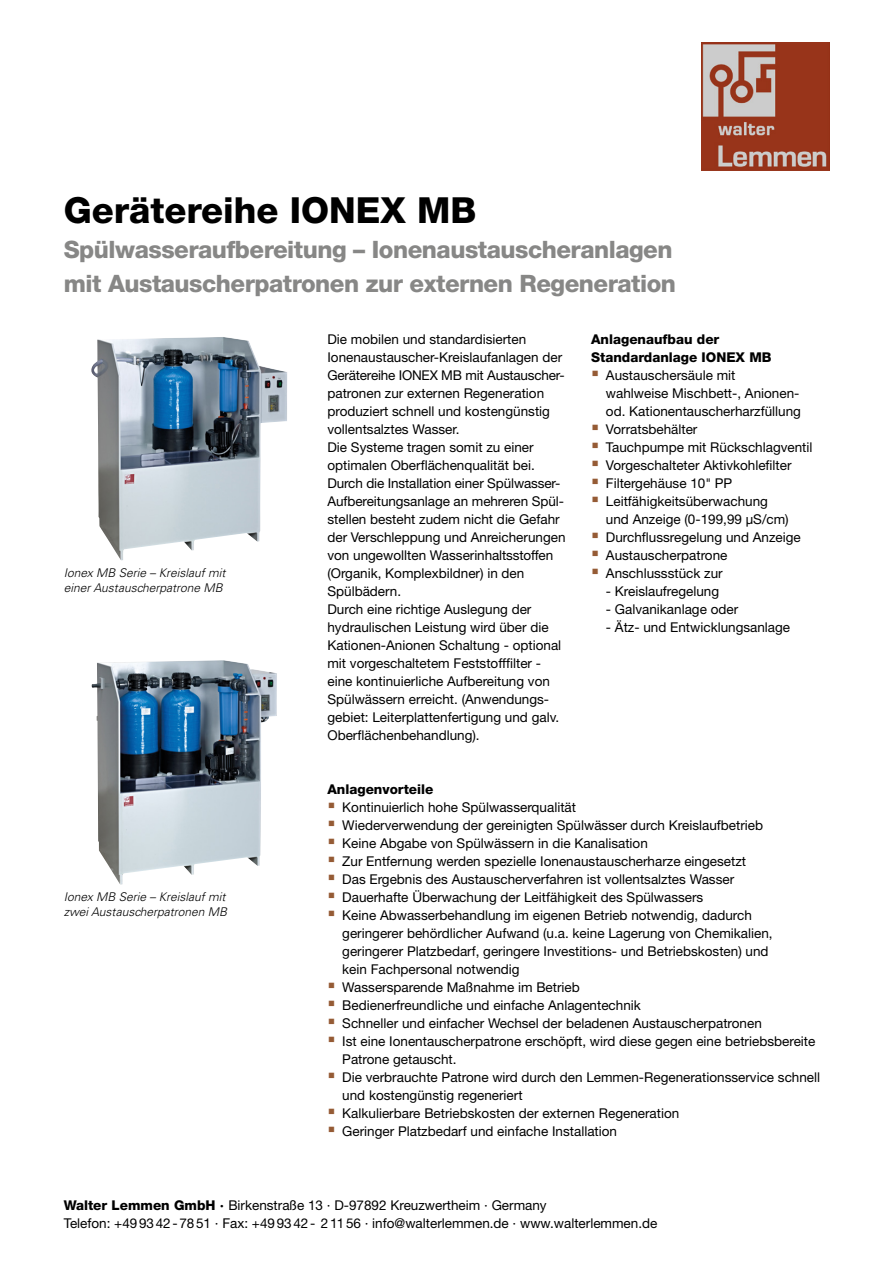
<style>
.page{position:relative;width:893px;height:1263px;background:#fff}
.page>*{position:absolute;margin:0;border:0;box-sizing:border-box;transform-origin:0 0}
.t1{font:800 36px "Helvetica Neue";color:#000}
.t2{font:800 24px/34.5px "Helvetica Neue";letter-spacing:-.02em;color:#878786}
.t3{font:13.5px/18px "Helvetica Neue";color:#000}
.t4{font:800 13.5px/18px "Helvetica Neue";color:#000}
.t5{font:italic 300 12px/15px "Univers";color:#000}
.s1{font-weight:800}
</style>
<div class="page">
<img style="left:702px;top:43px;width:127px;height:127px">
<img style="left:91px;top:337px;width:196px;height:223px">
<img style="left:92px;top:660px;width:185px;height:225px">
<h1 class="t1" style="left:64px;top:189px;width:414px">Gerätereihe IONEX MB</h1>
<h2 class="t2" style="left:64px;top:232px;width:614px">Spülwasseraufbereitung – Ionenaustauscheranlagen mit Austauscherpatronen zur externen Regeneration</h2>
<p class="t3" style="left:327px;top:330px;width:240px">Die mobilen und standardisierten Ionenaustauscher-Kreislaufanlagen der Gerätereihe IONEX MB mit Austauscher&shy;patronen zur externen Regeneration produziert schnell und kostengünstig vollentsalztes Wasser.<br>Die Systeme tragen somit zu einer optimalen Oberflächenqualität bei.<br>Durch die Installation einer Spülwasser-Aufbereitungsanlage an mehreren Spül&shy;stellen besteht zudem nicht die Gefahr der Verschleppung und Anreicherungen von ungewollten Wasserinhaltsstoffen (Organik, Komplexbildner) in den Spülbädern.<br>Durch eine richtige Auslegung der hydraulischen Leistung wird über die Kationen-Anionen Schaltung - optional mit vorgeschaltetem Feststofffilter - eine kontinuierliche Aufbereitung von Spülwässern erreicht. (Anwendungs&shy;gebiet: Leiterplattenfertigung und galv.<br>Oberflächenbehandlung).</p>
<p class="t4" style="left:591px;top:330px;width:182px">Anlagenaufbau der<br>Standardanlage IONEX MB</p>
<p class="t3" style="left:606px;top:366px;width:208px">Austauschersäule mit<br>wahlweise Mischbett-, Anionen&shy;od. Kationentauscherharzfüllung<br>Vorratsbehälter<br>Tauchpumpe mit Rückschlagventil<br>Vorgeschalteter Aktivkohlefilter<br>Filtergehäuse 10" PP<br>Leitfähigkeitsüberwachung<br>und Anzeige (0-199,99 µS/cm)<br>Durchflussregelung und Anzeige<br>Austauscherpatrone<br>Anschlussstück zur</p>
<p class="t3" style="left:606px;top:582px;width:115px">- Kreislaufregelung</p>
<p class="t3" style="left:606px;top:600px;width:134px">- Galvanikanlage oder</p>
<p class="t3" style="left:606px;top:618px;width:186px">- Ätz- und Entwicklungsanlage</p>
<p class="t5" style="left:64px;top:565px;width:163px">Ionex MB Serie – Kreislauf mit einer Austauscherpatrone MB</p>
<p class="t5" style="left:64px;top:889px;width:165px">Ionex MB Serie – Kreislauf mit zwei Austauscherpatronen MB</p>
<p class="t4" style="left:327px;top:780px;width:108px">Anlagenvorteile</p>
<p class="t3" style="left:342px;top:798px;width:479px">Kontinuierlich hohe Spülwasserqualität<br>Wiederverwendung der gereinigten Spülwässer durch Kreislaufbetrieb<br>Keine Abgabe von Spülwässern in die Kanalisation<br>Zur Entfernung werden spezielle Ionenaustauscherharze eingesetzt<br>Das Ergebnis des Austauscherverfahren ist vollentsalztes Wasser<br>Dauerhafte Überwachung der Leitfähigkeit des Spülwassers<br>Keine Abwasserbehandlung im eigenen Betrieb notwendig, dadurch<br>geringerer behördlicher Aufwand (u.a. keine Lagerung von Chemikalien, geringerer Platzbedarf, geringere Investitions- und Betriebskosten) und<br>kein Fachpersonal notwendig<br>Wassersparende Maßnahme im Betrieb<br>Bedienerfreundliche und einfache Anlagentechnik<br>Schneller und einfacher Wechsel der beladenen Austauscherpatronen<br>Ist eine Ionentauscherpatrone erschöpft, wird diese gegen eine betriebsbereite Patrone getauscht.<br>Die verbrauchte Patrone wird durch den Lemmen-Regenerationsservice schnell und kostengünstig regeneriert<br>Kalkulierbare Betriebskosten der externen Regeneration<br>Geringer Platzbedarf und einfache Installation</p>
<p class="t3" style="left:64px;top:1196px;width:595px"><span class="s1">Walter Lemmen GmbH ·</span> Birkenstraße 13 · D-97892 Kreuzwertheim · Germany<br>Telefon: +499342-7851 · Fax: +499342- 21156 · info@walterlemmen.de · www.walterlemmen.de</p>
</div>
